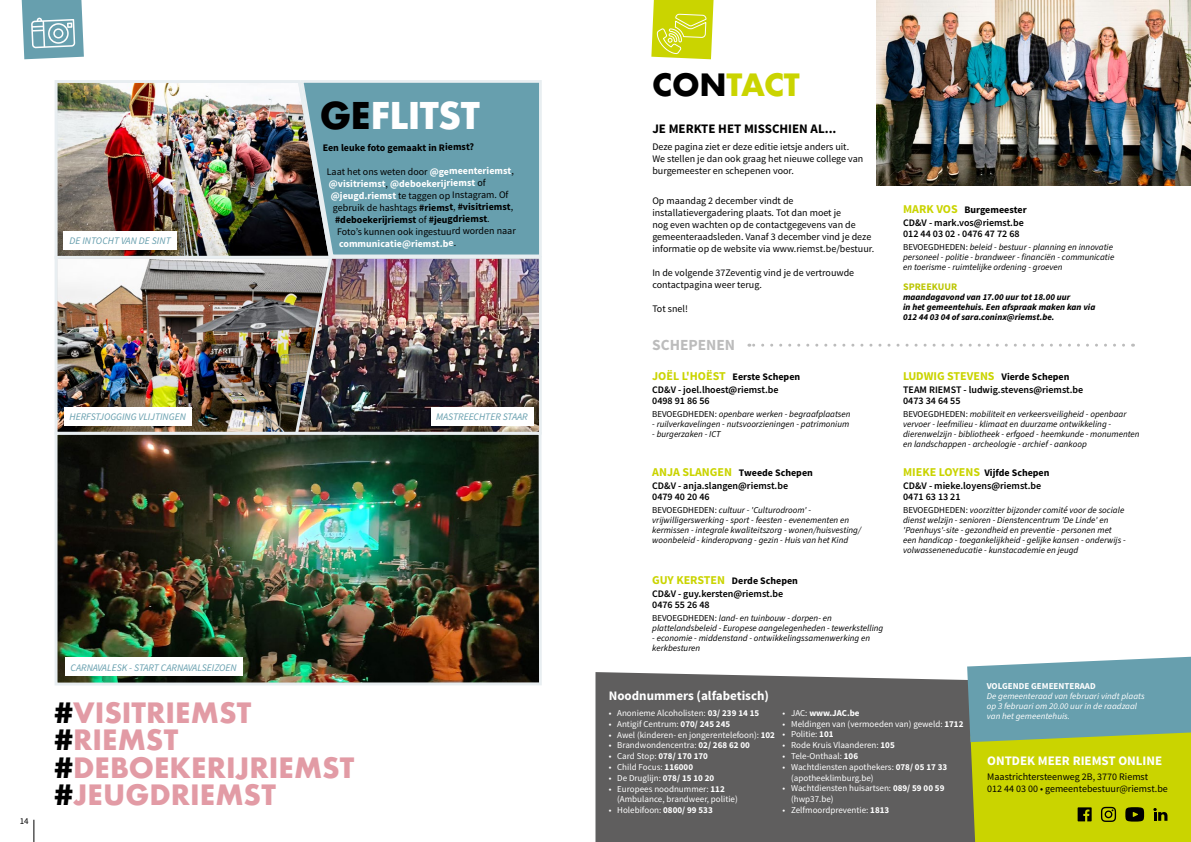
<style>
.page{position:relative;width:1191px;height:842px;background:#fff}
.page>*{position:absolute;margin:0;border:0;box-sizing:border-box;transform-origin:0 0}
.t1{font:700 35.9px "Futura";letter-spacing:-.02em;color:#fff}
.t2{font:700 29.9px "Futura";letter-spacing:-.01em;color:#cad400}
.t3{font:700 27.3px/27.3px "Futura";color:#e29ba5}
.t4{font:700 15.4px "Source Sans Pro";color:#bcbcbc}
.t5{font:700 13px "Source Sans Pro";color:#fff}
.t6{font:700 13px "Source Sans Pro";color:#000}
.t7{font:700 12px "Source Sans Pro";color:#cad400}
.t8{font:10px/12px "Source Sans Pro";color:#000}
.t9{font:600 10px/12.8px "Source Sans Pro";color:#000}
.t10{font:italic 10px "Source Sans Pro";color:#679fae}
.t11{font:700 10px "Source Sans Pro";letter-spacing:-.005em;color:#000}
.t12{font:700 10px "Source Sans Pro";letter-spacing:-.005em;color:#fff}
.t13{font:700 10px "Source Sans Pro";color:#bbc500}
.t14{font:italic 9px/10px "Source Sans Pro";color:#000}
.t15{font:9px/10.8px "Source Sans Pro";color:#fff}
.t16{font:italic 700 9px/10px "Source Sans Pro";color:#000}
.t17{font:700 9px "Source Sans Pro";color:#fff}
.t18{font:9px "Source Sans Pro";color:#000}
.t19{font:italic 8.8px/10px "Source Sans Pro";color:#fff}
.s1{color:#000}
.s2{font-weight:700;color:#fff}
.s3{font-weight:400;color:#000}
.s4{font-weight:700}
.s5{font-weight:400}
.s6{font-weight:700;font-size:12px;color:#cad400}
.s7{font-style:normal}
.s8{font-size:10px;color:#000}
</style>
<div class="page">
<div style="left:595px;top:672px;width:372px;height:170px;background:#5f5e5e"></div>
<img style="left:876px;top:0;width:315px;height:186px">
<svg style="left:651px;top:0;width:62px;height:60px;background:#d2da27"></svg>
<img style="left:54px;top:80px;width:488px;height:606px">
<svg style="left:299px;top:80px;width:243px;height:179px;background:#6c9daa"></svg>
<div style="left:64px;top:231px;width:113px;height:18px;background:#fff"></div>
<div style="left:64px;top:407px;width:128px;height:18px;background:#fff"></div>
<div style="left:430px;top:407px;width:103px;height:18px;background:#fff"></div>
<div style="left:65px;top:658px;width:177px;height:18px;background:#fff"></div>
<svg style="left:22px;top:0;width:62px;height:59px;background:#81afbb"></svg>
<svg style="left:749px;top:344px;width:374px;height:3px"></svg>
<svg style="left:967px;top:657px;width:224px;height:185px;background:#9eba4e"></svg>
<svg style="left:34px;top:820px;width:1px;height:22px"></svg>
<p class="t10" style="left:69px;top:234px;width:103px">DE INTOCHT VAN DE SINT</p>
<h1 class="t1" style="left:320px;top:90px;width:162px"><span class="s1">GE</span>FLITST</h1>
<p class="t11" style="left:323px;top:141px;width:153px">Een leuke foto gemaakt in Riemst?</p>
<p class="t8" style="left:327px;top:166px;width:189px">Laat het ons weten door <span class="s2">@gemeenteriemst</span>,</p>
<p class="t12" style="left:329px;top:177px;width:158px">@visitriemst<span class="s3">,</span> @deboekerijriemst <span class="s3">of</span></p>
<p class="t8" style="left:331px;top:189px;width:179px"><span class="s2">@jeugd.riemst</span> te taggen op Instagram. Of</p>
<p class="t8" style="left:333px;top:202px;width:182px">gebruik de hashtags <span class="s4">#riemst</span>, <span class="s4">#visitriemst</span>,</p>
<p class="t11" style="left:335px;top:213px;width:156px">#deboekerijriemst <span class="s5">of</span> #jeugdriemst<span class="s5">.</span></p>
<p class="t8" style="left:337px;top:225px;width:180px">Foto’s kunnen ook ingestuurd worden naar</p>
<p class="t12" style="left:339px;top:237px;width:119px">communicatie@riemst.be<span class="s3">.</span></p>
<p class="t10" style="left:69px;top:410px;width:118px">HERFSTJOGGING VLIJTINGEN</p>
<p class="t10" style="left:436px;top:410px;width:93px">MASTREECHTER STAAR</p>
<p class="t18" style="left:20px;top:815px;width:10px">14</p>
<p class="t10" style="left:70px;top:661px;width:168px">CARNAVALESK - START CARNAVALSEIZOEN</p>
<h3 class="t3" style="left:55px;top:699px;width:301px"><span class="s1">#</span>VISITRIEMST <span class="s1">#</span>RIEMST <span class="s1">#</span>DEBOEKERIJRIEMST <span class="s1">#</span>JEUGDRIEMST</h3>
<h2 class="t2" style="left:652px;top:64px;width:149px"><span class="s1">CON</span>TACT</h2>
<h3 class="t6" style="left:652px;top:120px;width:186px">JE MERKTE HET MISSCHIEN AL...</h3>
<p class="t8" style="left:652px;top:141px;width:212px">Deze pagina ziet er deze editie ietsje anders uit.<br>We stellen je dan ook graag het nieuwe college van burgemeester en schepenen voor.</p>
<p class="t8" style="left:652px;top:195px;width:223px">Op maandag 2 december vindt de installatievergadering plaats. Tot dan moet je<br>nog even wachten op de contactgegevens van de gemeenteraadsleden. Vanaf 3 december vind je deze informatie op de website via www.riemst.be/bestuur.</p>
<p class="t8" style="left:652px;top:267px;width:203px">In de volgende 37Zeventig vind je de vertrouwde contactpagina weer terug.</p>
<p class="t8" style="left:652px;top:303px;width:37px">Tot snel!</p>
<h3 class="t4" style="left:652px;top:334px;width:84px">SCHEPENEN</h3>
<p class="t9" style="left:652px;top:370px;width:149px"><span class="s6">JOËL L'HOËST</span> <span class="s4">Eerste Schepen<br></span>CD&amp;V - joel.lhoest@riemst.be</p>
<p class="t9" style="left:652px;top:394px;width:59px">0498 91 86 56</p>
<p class="t14" style="left:652px;top:409px;width:200px"><span class="s7">BEVOEGDHEDEN:</span> openbare werken - begraafplaatsen</p>
<p class="t14" style="left:652px;top:419px;width:198px">- ruilverkavelingen - nutsvoorzieningen - patrimonium</p>
<p class="t14" style="left:652px;top:429px;width:70px">- burgerzaken - ICT</p>
<p class="t9" style="left:652px;top:466px;width:162px"><span class="s6">ANJA SLANGEN</span> <span class="s4">Tweede Schepen<br></span>CD&amp;V - anja.slangen@riemst.be</p>
<p class="t9" style="left:652px;top:490px;width:59px">0479 40 20 46</p>
<p class="t14" style="left:652px;top:505px;width:210px"><span class="s7">BEVOEGDHEDEN:</span> cultuur - 'Culturodroom' - vrijwilligerswerking - sport - feesten - evenementen en kermissen - integrale kwaliteitszorg - wonen/huisvesting/ woonbeleid - kinderopvang - gezin - Huis van het Kind</p>
<p class="t9" style="left:652px;top:574px;width:147px"><span class="s6">GUY KERSTEN</span> <span class="s4">Derde Schepen<br></span>CD&amp;V - guy.kersten@riemst.be</p>
<p class="t9" style="left:652px;top:598px;width:59px">0476 55 26 48</p>
<p class="t14" style="left:652px;top:613px;width:233px"><span class="s7">BEVOEGDHEDEN:</span> land- en tuinbouw - dorpen- en plattelandsbeleid - Europese aangelegenheden - tewerkstelling</p>
<p class="t14" style="left:652px;top:633px;width:219px">- economie - middenstand - ontwikkelingssamenwerking en kerkbesturen</p>
<p class="t9" style="left:903px;top:204px;width:125px"><span class="s6">MARK VOS</span> <span class="s4">Burgemeester<br></span>CD&amp;V - mark.vos@riemst.be</p>
<p class="t9" style="left:903px;top:228px;width:118px">012 44 03 02 · 0476 47 72 68</p>
<p class="t14" style="left:903px;top:242px;width:213px"><span class="s7">BEVOEGDHEDEN:</span> beleid - bestuur - planning en innovatie personeel - politie - brandweer - financiën - communicatie en toerisme - ruimtelijke ordening - groeven</p>
<p class="t13" style="left:903px;top:280px;width:56px">SPREEKUUR</p>
<p class="t16" style="left:903px;top:292px;width:194px">maandagavond van 17.00 uur tot 18.00 uur<br>in het gemeentehuis. Een afspraak maken kan via<br>012 44 03 04 of sara.coninx@riemst.be.</p>
<h3 class="t7" style="left:903px;top:368px;width:168px">LUDWIG STEVENS <span class="s8">Vierde Schepen</span></h3>
<p class="t9" style="left:903px;top:384px;width:182px;line-height:11px">TEAM RIEMST - ludwig.stevens@riemst.be<br>0473 34 64 55</p>
<p class="t14" style="left:903px;top:409px;width:238px"><span class="s7">BEVOEGDHEDEN:</span> mobiliteit en verkeersveiligheid - openbaar vervoer - leefmilieu - klimaat en duurzame ontwikkeling - dierenwelzijn - bibliotheek - erfgoed - heemkunde - monumenten en landschappen - archeologie - archief - aankoop</p>
<p class="t9" style="left:903px;top:466px;width:148px"><span class="s6">MIEKE LOYENS</span> <span class="s4">Vijfde Schepen<br></span>CD&amp;V - mieke.loyens@riemst.be</p>
<p class="t9" style="left:903px;top:490px;width:59px">0471 63 13 21</p>
<p class="t14" style="left:903px;top:505px;width:224px"><span class="s7">BEVOEGDHEDEN:</span> voorzitter bijzonder comité voor de sociale dienst welzijn - senioren - Dienstencentrum 'De Linde' en 'Paenhuys'-site - gezondheid en preventie - personen met een handicap - toegankelijkheid - gelijke kansen - onderwijs - volwasseneneducatie - kunstacademie en jeugd</p>
<h3 class="t5" style="left:608px;top:687px;width:162px">Noodnummers (alfabetisch)</h3>
<p class="t15" style="left:608px;top:708px;width:152px">• Anonieme Alcoholisten: <span class="s4">03/ 239 14 15</span></p>
<p class="t15" style="left:608px;top:719px;width:123px">• Antigif Centrum: <span class="s4">070/ 245 245</span></p>
<p class="t15" style="left:608px;top:729px;width:168px">• Awel (kinderen- en jongerentelefoon): <span class="s4">102</span></p>
<p class="t15" style="left:608px;top:740px;width:143px">• Brandwondencentra: <span class="s4">02/ 268 62 00</span></p>
<p class="t15" style="left:608px;top:751px;width:101px">• Card Stop: <span class="s4">078/ 170 170</span></p>
<p class="t15" style="left:608px;top:762px;width:86px">• Child Focus: <span class="s4">116000</span></p>
<p class="t15" style="left:608px;top:773px;width:107px">• De Druglijn: <span class="s4">078/ 15 10 20</span></p>
<p class="t15" style="left:617px;top:783px;width:122px;text-indent:-9px">• Europees noodnummer: <span class="s4">112 </span>(Ambulance, brandweer, politie)</p>
<p class="t15" style="left:608px;top:805px;width:106px">• Holebifoon: <span class="s4">0800/ 99 533</span></p>
<p class="t17" style="left:782px;top:707px;width:78px"><span class="s5">• JAC:</span> www.JAC.be</p>
<p class="t15" style="left:782px;top:718px;width:182px">• Meldingen van (vermoeden van) geweld: <span class="s4">1712</span></p>
<p class="t15" style="left:782px;top:729px;width:52px">• Politie: <span class="s4">101</span></p>
<p class="t15" style="left:782px;top:740px;width:114px">• Rode Kruis Vlaanderen: <span class="s4">105</span></p>
<p class="t15" style="left:782px;top:751px;width:77px">• Tele-Onthaal: <span class="s4">106</span></p>
<p class="t15" style="left:791px;top:762px;width:158px;text-indent:-9px">• Wachtdiensten apothekers: <span class="s4">078/ 05 17 33 </span>(apotheeklimburg.be)</p>
<p class="t15" style="left:791px;top:783px;width:155px;text-indent:-9px">• Wachtdiensten huisartsen: <span class="s4">089/ 59 00 59 </span>(hwp37.be)</p>
<p class="t15" style="left:782px;top:805px;width:108px">• Zelfmoordpreventie: <span class="s4">1813</span></p>
<p class="t17" style="left:986px;top:680px;width:110px">VOLGENDE GEMEENTERAAD</p>
<p class="t19" style="left:986px;top:691px;width:159px">De gemeenteraad van februari vindt plaats op 3 februari om 20.00 uur in de raadzaal van het gemeentehuis.</p>
<h3 class="t5" style="left:987px;top:752px;width:177px">ONTDEK MEER RIEMST ONLINE</h3>
<p class="t8" style="left:987px;top:770px;width:182px">Maastrichtersteenweg 2B, 3770 Riemst<br>012 44 03 00 • gemeentebestuur@riemst.be</p>
</div>
